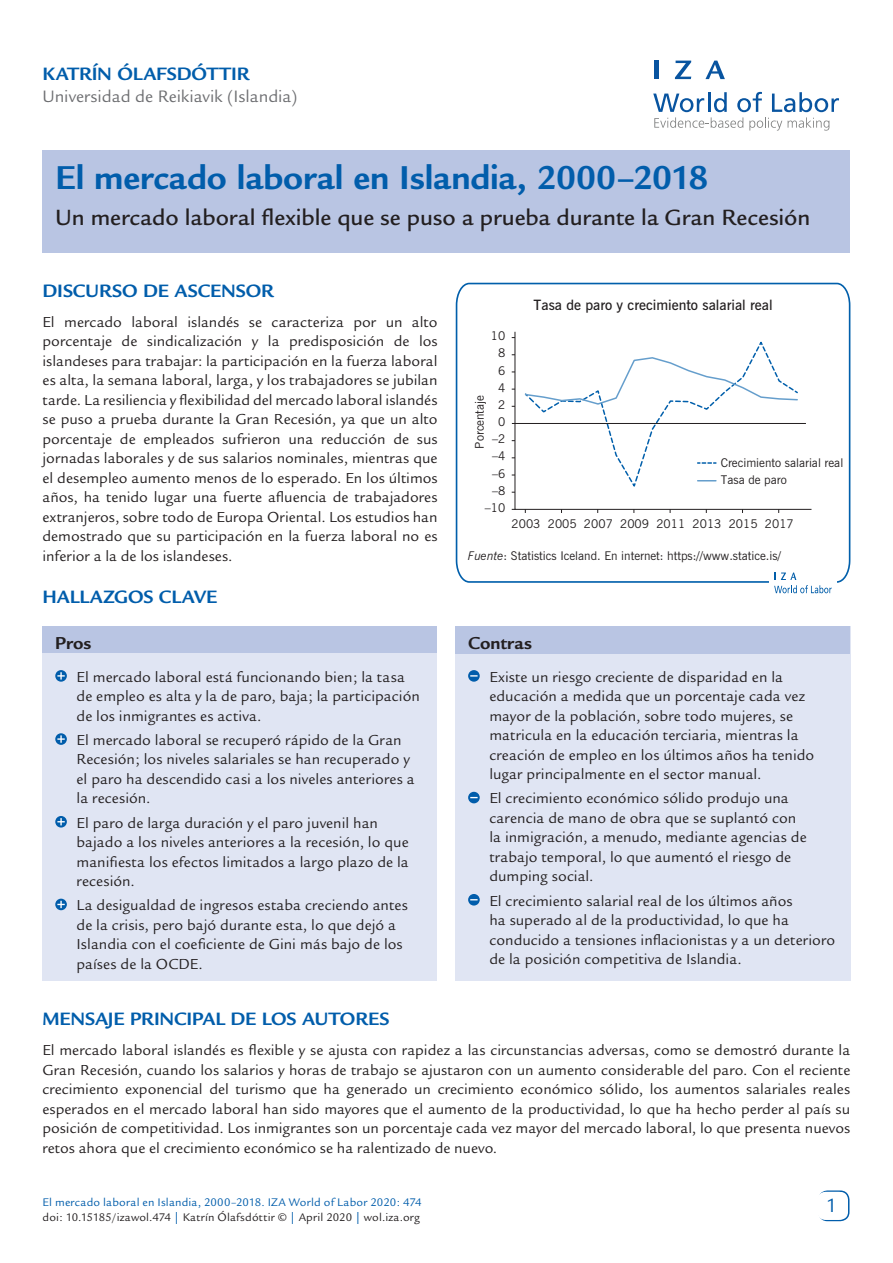
<style>
.page{position:relative;width:893px;height:1263px;background:#fff}
.page>*{position:absolute;margin:0;border:0;box-sizing:border-box;transform-origin:0 0}
.Cover__Title{font:700 36px "Legacy Sans";letter-spacing:-.005em;color:#015dab}
.Cover__Subtitle{font:500 24px "Legacy Sans";color:#231f20}
.t1{font:21px "Legacy Sans";color:#015dab}
.Main__A_Level_Headin{font:700 19.5px "Legacy Sans";letter-spacing:-.005em;color:#015dab}
.Cover__AuthorName{font:700 19.5px "Legacy Sans";color:#015dab}
.Cover__Pro_Con_Heade{font:700 18.75px "Legacy Sans";color:#231f20}
.Cover__Affiliation{font:18px "Legacy Sans";letter-spacing:-.005em;color:#6c6d70}
.Main__Bodytext{font:15.75px/19.5px "Legacy Sans";color:#231f20;text-align:justify}
.Cover__Pro_Con_Bulle{font:15.75px/19.5px "Legacy Sans";letter-spacing:.005em;color:#231f20}
.t2{font:600 14.25px "News Gothic BT";color:#231f20}
.t3{font:12px/17.7px "News Gothic BT";color:#231f20}
.t4{font:12px "Legacy Sans";letter-spacing:.015em;color:#231f20}
.Cover_Footer{font:12px "Legacy Sans";letter-spacing:.015em;color:#015dab}
.s1{font-style:italic}
.s2{color:#015dab}
</style>
<div class="page">
<div style="left:43px;top:150px;width:807px;height:103px;background:#b9c5e3"></div>
<div style="left:818px;top:1190px;width:31px;height:31px;border:2px solid #015dab;border-radius:9px"></div>
<div style="left:817px;top:1192px;width:30px;height:28px;background:#fff;border-radius:9px"></div>
<svg style="left:653px;top:92px;width:186px;height:39px"></svg>
<hr style="left:654px;top:61px;width:4px;height:18px;background:#0854a0">
<svg style="left:675px;top:61px;width:16px;height:18px"></svg>
<svg style="left:705px;top:61px;width:20px;height:18px"></svg>
<div style="left:455px;top:626px;width:395px;height:355px;background:#e0e5f3"></div>
<div style="left:455px;top:626px;width:395px;height:28px;background:#b9c5e3"></div>
<svg style="left:468px;top:670px;width:12px;height:12px"></svg>
<svg style="left:468px;top:792px;width:12px;height:11px"></svg>
<svg style="left:468px;top:894px;width:12px;height:11px"></svg>
<div style="left:43px;top:626px;width:394px;height:355px;background:#e0e5f3"></div>
<div style="left:43px;top:627px;width:394px;height:26px;background:#b9c5e3"></div>
<svg style="left:55px;top:670px;width:12px;height:12px"></svg>
<svg style="left:57px;top:672px;width:8px;height:7px"></svg>
<svg style="left:55px;top:733px;width:12px;height:12px"></svg>
<svg style="left:57px;top:735px;width:8px;height:8px"></svg>
<svg style="left:55px;top:816px;width:12px;height:11px"></svg>
<svg style="left:57px;top:818px;width:8px;height:7px"></svg>
<svg style="left:55px;top:899px;width:12px;height:11px"></svg>
<svg style="left:57px;top:901px;width:8px;height:7px"></svg>
<svg style="left:456px;top:283px;width:394px;height:300px"></svg>
<div style="left:769px;top:566px;width:68px;height:35px;background:#fff"></div>
<svg style="left:774px;top:572px;width:58px;height:21px"></svg>
<p class="Cover__AuthorName" style="left:43px;top:63px;width:208px">KATRÍN ÓLAFSDÓTTIR</p>
<p class="Cover__Affiliation" style="left:43px;top:86px;width:256px">Universidad de Reikiavik (Islandia)</p>
<p class="Cover__Title" style="left:55px;top:157px;width:655px">El mercado laboral en Islandia, 2000–2018</p>
<p class="Cover__Subtitle" style="left:55px;top:204px;width:757px">Un mercado laboral flexible que se puso a prueba durante la Gran Recesión</p>
<p class="Main__A_Level_Headin" style="left:43px;top:280px;width:233px">DISCURSO DE ASCENSOR</p>
<p class="Main__Bodytext" style="left:43px;top:312px;width:397px">El mercado laboral islandés se caracteriza por un alto porcentaje de sindicalización y la predisposición de los islandeses para trabajar: la participación en la fuerza laboral es alta, la semana laboral, larga, y los trabajadores se jubilan tarde. La resiliencia y flexibilidad del mercado laboral islandés se puso a prueba durante la Gran Recesión, ya que un alto porcentaje de empleados sufrieron una reducción de sus jornadas laborales y de sus salarios nominales, mientras que el desempleo aumento menos de lo esperado. En los últimos años, ha tenido lugar una fuerte afluencia de trabajadores extranjeros, sobre todo de Europa Oriental. Los estudios han demostrado que su participación en la fuerza laboral no es inferior a la de los islandeses.</p>
<p class="Main__A_Level_Headin" style="left:43px;top:586px;width:176px">HALLAZGOS CLAVE</p>
<p class="Cover__Pro_Con_Heade" style="left:55px;top:632px;width:38px">Pros</p>
<p class="Cover__Pro_Con_Bulle" style="left:77px;top:667px;width:345px">El mercado laboral está funcionando bien; la tasa de empleo es alta y la de paro, baja; la participación de los inmigrantes es activa.</p>
<p class="Cover__Pro_Con_Bulle" style="left:77px;top:730px;width:340px">El mercado laboral se recuperó rápido de la Gran Recesión; los niveles salariales se han recuperado y el paro ha descendido casi a los niveles anteriores a la recesión.</p>
<p class="Cover__Pro_Con_Bulle" style="left:77px;top:813px;width:334px">El paro de larga duración y el paro juvenil han bajado a los niveles anteriores a la recesión, lo que manifiesta los efectos limitados a largo plazo de la recesión.</p>
<p class="Cover__Pro_Con_Bulle" style="left:77px;top:896px;width:333px">La desigualdad de ingresos estaba creciendo antes de la crisis, pero bajó durante esta, lo que dejó a Islandia con el coeficiente de Gini más bajo de los países de la OCDE.</p>
<p class="t3" style="left:491px;top:327px;width:16px">10</p>
<p class="t3" style="left:498px;top:344px;width:9px">8</p>
<p class="t3" style="left:498px;top:361px;width:9px">6</p>
<p class="t3" style="left:498px;top:379px;width:9px">4</p>
<p class="t3" style="left:471px;top:449px;width:55px;rotate:-90deg">Porcentaje</p>
<p class="t3" style="left:498px;top:396px;width:9px">2</p>
<p class="t3" style="left:498px;top:413px;width:9px">0</p>
<p class="t3" style="left:492px;top:430px;width:15px">–2</p>
<p class="t3" style="left:492px;top:447px;width:15px">–4</p>
<p class="t3" style="left:492px;top:464px;width:15px">–6</p>
<p class="t3" style="left:492px;top:482px;width:15px">–8</p>
<p class="t3" style="left:485px;top:499px;width:22px">–10</p>
<p class="t2" style="left:533px;top:296px;width:241px">Tasa de paro y crecimiento salarial real</p>
<p class="t3" style="left:721px;top:453px;width:124px">Crecimiento salarial real<br>Tasa de paro</p>
<p class="t3" style="left:512px;top:514px;width:284px">2003 2005 2007 2009 2011 2013 2015 2017</p>
<p class="t3" style="left:468px;top:546px;width:315px"><span class="s1">Fuente</span>: Statistics Iceland. En internet: https://www.statice.is/</p>
<p class="Cover__Pro_Con_Heade" style="left:468px;top:632px;width:65px">Contras</p>
<p class="Cover__Pro_Con_Bulle" style="left:489px;top:667px;width:326px">Existe un riesgo creciente de disparidad en la educación a medida que un porcentaje cada vez mayor de la población, sobre todo mujeres, se matricula en la educación terciaria, mientras la creación de empleo en los últimos años ha tenido lugar principalmente en el sector manual.</p>
<p class="Cover__Pro_Con_Bulle" style="left:489px;top:789px;width:319px">El crecimiento económico sólido produjo una carencia de mano de obra que se suplantó con la inmigración, a menudo, mediante agencias de trabajo temporal, lo que aumentó el riesgo de dumping social.</p>
<p class="Cover__Pro_Con_Bulle" style="left:489px;top:891px;width:347px">El crecimiento salarial real de los últimos años<br>ha superado al de la productividad, lo que ha conducido a tensiones inflacionistas y a un deterioro de la posición competitiva de Islandia.</p>
<p class="Main__A_Level_Headin" style="left:42px;top:1008px;width:349px">MENSAJE PRINCIPAL DE LOS AUTORES</p>
<p class="Main__Bodytext" style="left:42px;top:1040px;width:809px">El mercado laboral islandés es flexible y se ajusta con rapidez a las circunstancias adversas, como se demostró durante la Gran Recesión, cuando los salarios y horas de trabajo se ajustaron con un aumento considerable del paro. Con el reciente crecimiento exponencial del turismo que ha generado un crecimiento económico sólido, los aumentos salariales reales esperados en el mercado laboral han sido mayores que el aumento de la productividad, lo que ha hecho perder al país su posición de competitividad. Los inmigrantes son un porcentaje cada vez mayor del mercado laboral, lo que presenta nuevos retos ahora que el crecimiento económico se ha ralentizado de nuevo.</p>
<p class="Cover_Footer" style="left:43px;top:1195px;width:381px">El mercado laboral en Islandia, 2000–2018. IZA World of Labor 2020: 474</p>
<p class="t4" style="left:43px;top:1210px;width:379px">doi: 10.15185/izawol.474 <span class="s2">|</span> Katrín Ólafsdóttir © <span class="s2">|</span> April 2020 <span class="s2">|</span> wol.iza.org</p>
<p class="t1" style="left:826px;top:1194px;width:13px">1</p>
<p class="t1" style="left:828px;top:1194px;width:13px">2</p>
</div>
